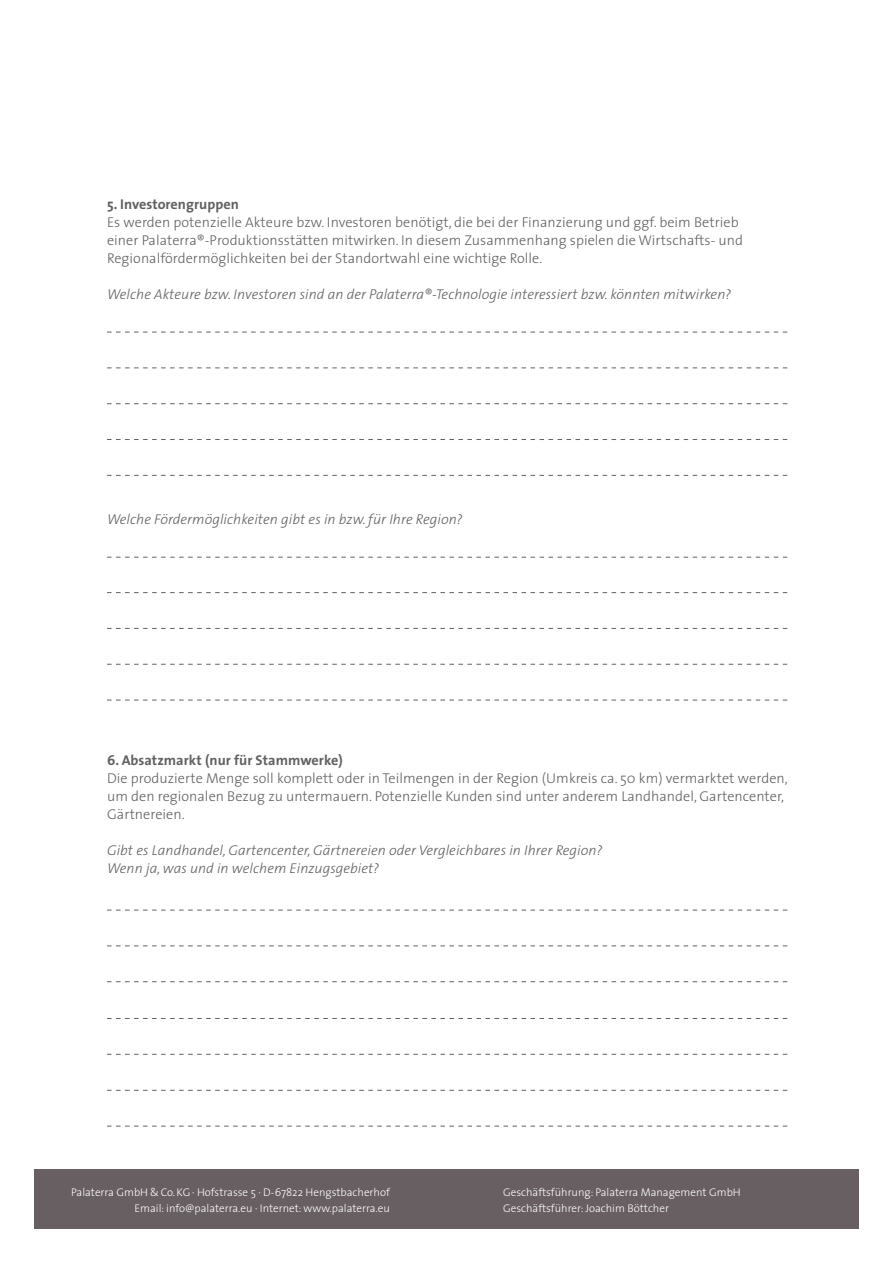
<style>
.page{position:relative;width:893px;height:1263px;background:#fff}
.page>*{position:absolute;margin:0;border:0;box-sizing:border-box;transform-origin:0 0}
.t1{font:300 14.25px/18px "The Sans";letter-spacing:.005em;color:#616160}
.t2{font:italic 300 14.25px/18px "The Sans";letter-spacing:.005em;color:#616160}
.t3{font:700 14.25px "The Sans";letter-spacing:.005em;color:#616160}
.t4{font:300 11.1px/16px "The Sans";color:#fff}
</style>
<div class="page">
<div style="left:35px;top:1170px;width:824px;height:59px;background:#685f62"></div>
<svg style="left:107px;top:592px;width:680px;height:1px"></svg>
<svg style="left:107px;top:557px;width:680px;height:1px"></svg>
<svg style="left:107px;top:332px;width:680px;height:1px"></svg>
<svg style="left:107px;top:628px;width:680px;height:1px"></svg>
<svg style="left:107px;top:368px;width:680px;height:1px"></svg>
<svg style="left:107px;top:910px;width:680px;height:1px"></svg>
<svg style="left:107px;top:664px;width:680px;height:1px"></svg>
<svg style="left:107px;top:403px;width:680px;height:1px"></svg>
<svg style="left:107px;top:946px;width:680px;height:1px"></svg>
<svg style="left:107px;top:700px;width:680px;height:1px"></svg>
<svg style="left:107px;top:439px;width:680px;height:1px"></svg>
<svg style="left:107px;top:475px;width:680px;height:1px"></svg>
<svg style="left:107px;top:1018px;width:680px;height:1px"></svg>
<svg style="left:107px;top:1090px;width:680px;height:1px"></svg>
<svg style="left:107px;top:981px;width:680px;height:1px"></svg>
<svg style="left:107px;top:1054px;width:680px;height:1px"></svg>
<svg style="left:107px;top:1126px;width:680px;height:1px"></svg>
<p class="t3" style="left:107px;top:192px;width:133px">5. Investorengruppen</p>
<p class="t1" style="left:107px;top:212px;width:637px">Es werden potenzielle Akteure bzw. Investoren benötigt, die bei der Finanzierung und ggf. beim Betrieb einer Palaterra®-Produktionsstätten mitwirken. In diesem Zusammenhang spielen die Wirtschafts- und<br>Regionalfördermöglichkeiten bei der Standortwahl eine wichtige Rolle.</p>
<p class="t2" style="left:107px;top:284px;width:626px">Welche Akteure bzw. Investoren sind an der Palaterra®-Technologie interessiert bzw. könnten mitwirken?</p>
<p class="t2" style="left:107px;top:509px;width:357px">Welche Fördermöglichkeiten gibt es in bzw. für Ihre Region?</p>
<p class="t3" style="left:107px;top:748px;width:237px">6. Absatzmarkt (nur für Stammwerke)</p>
<p class="t1" style="left:107px;top:769px;width:682px">Die produzierte Menge soll komplett oder in Teilmengen in der Region (Umkreis ca. 50 km) vermarktet werden, um den regionalen Bezug zu untermauern. Potenzielle Kunden sind unter anderem Landhandel, Gartencenter,<br>Gärtnereien.</p>
<p class="t2" style="left:107px;top:841px;width:497px">Gibt es Landhandel, Gartencenter, Gärtnereien oder Vergleichbares in Ihrer Region?<br>Wenn ja, was und in welchem Einzugsgebiet?</p>
<p class="t4" style="left:71px;top:1183px;width:320px;text-align:right">Palaterra GmbH &amp; Co.KG · Hofstrasse 5 · D-67822 Hengstbacherhof<br>Email: info@palaterra.eu · Internet: www.palaterra.eu</p>
<p class="t4" style="left:503px;top:1183px;width:239px">Geschäftsführung: Palaterra Management GmbH<br>Geschäftsführer: Joachim Böttcher</p>
</div>
